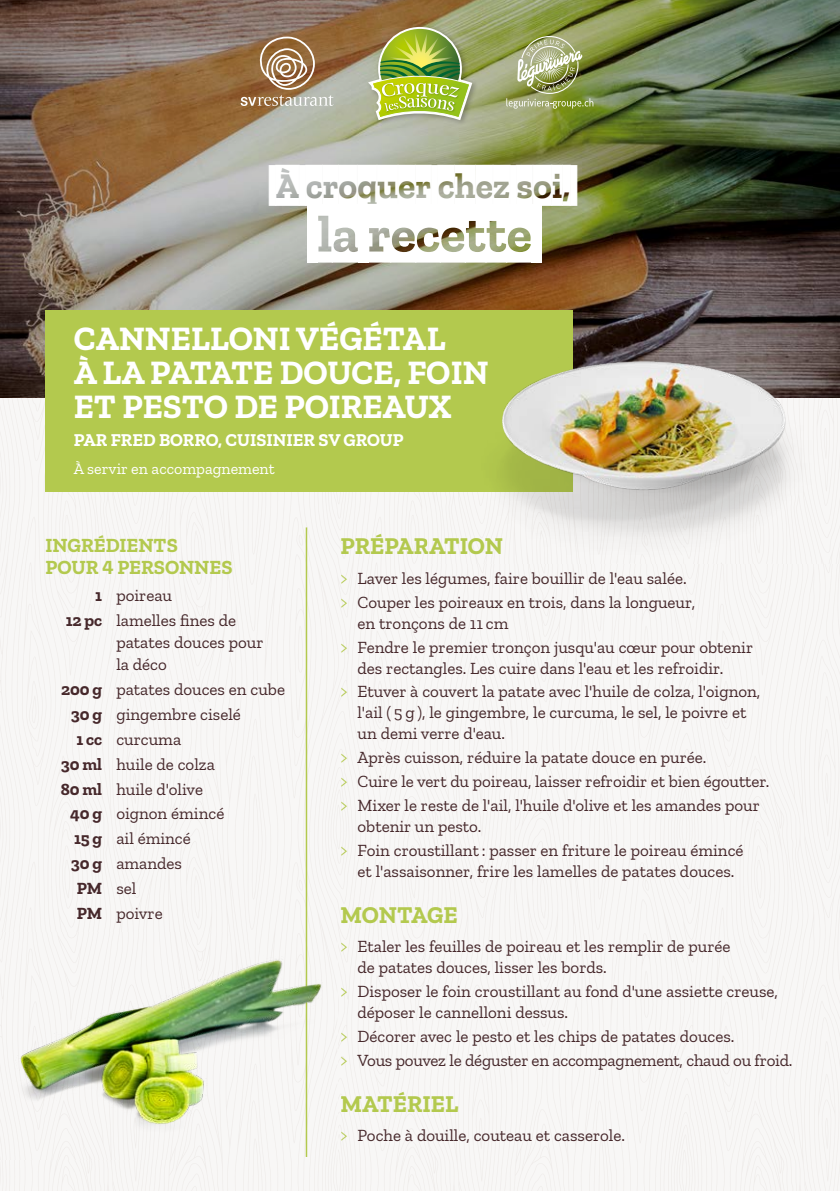
<style>
.page{position:relative;width:840px;height:1191px;background:#fff}
.page>*{position:absolute;margin:0;border:0;box-sizing:border-box;transform-origin:0 0}
.Accoche{font:700 52px "Zilla Slab Highlight";color:#fff}
.Accoche-2{font:700 36px "Zilla Slab Highlight";color:#fff}
.titre_recette{font:700 34px/34px "Zilla Slab";color:#fff}
.titre_rédac{font:700 24px "Zilla Slab";color:#b3c94e}
.texte_rédac{font:700 20px/22px "Zilla Slab";color:#b3c94e}
.titre_recette-2{font:700 18px "Zilla Slab";color:#fff}
.ingrédients{font:17px/21px "Zilla Slab";color:#46282b}
.titre_recette-3{font:16px "Zilla Slab";color:#fff}
.s1{font-weight:700}
.s2{color:#b3c94e}
</style>
<div class="page">
<div style="left:0;top:0;width:839px;height:1191px;background:#f8f7f6"></div>
<img style="left:0;top:0;width:839px;height:397px">
<div style="left:45px;top:310px;width:528px;height:181px;background:#b3c94e"></div>
<hr style="left:305px;top:527px;width:2px;height:630px;background:#b3c94e">
<div style="left:365px;top:24px;width:113px;height:102px;background:#181716;opacity:.3"></div>
<img style="left:367px;top:27px;width:105px;height:93px">
<svg style="left:240px;top:37px;width:93px;height:69px"></svg>
<svg style="left:506px;top:36px;width:87px;height:73px"></svg>
<img style="left:429px;top:293px;width:404px;height:267px">
<img style="left:1px;top:933px;width:336px;height:212px">
<p class="Accoche-2" style="left:275px;top:165px;width:296px">À CROQUER CHEZ SOI,</p>
<p class="Accoche" style="left:317px;top:204px;width:215px">LA RECETTE</p>
<p class="titre_recette" style="left:74px;top:322px;width:416px">CANNELLONI VÉGÉTAL<br>À LA PATATE DOUCE, FOIN<br>ET PESTO DE POIREAUX</p>
<p class="titre_recette-2" style="left:74px;top:429px;width:331px">PAR FRED BORRO, CUISINIER SV GROUP</p>
<p class="titre_recette-3" style="left:74px;top:459px;width:202px">À servir en accompagnement</p>
<p class="texte_rédac" style="left:45px;top:534px;width:188px">INGRÉDIENTS<br>POUR 4 PERSONNES</p>
<p class="ingrédients" style="left:95px;top:585px;width:78px"><span class="s1">1</span> poireau</p>
<p class="ingrédients" style="left:116px;top:610px;width:149px;line-height:22px;text-indent:-51px"><span class="s1">12 pc</span> lamelles fines de patates douces pour la déco</p>
<p class="ingrédients" style="left:61px;top:679px;width:225px"><span class="s1">200 g</span> patates douces en cube</p>
<p class="ingrédients" style="left:71px;top:704px;width:171px"><span class="s1">30 g</span> gingembre ciselé</p>
<p class="ingrédients" style="left:76px;top:729px;width:106px"><span class="s1">1 cc</span> curcuma</p>
<p class="ingrédients" style="left:61px;top:753px;width:156px"><span class="s1">30 ml</span> huile de colza</p>
<p class="ingrédients" style="left:61px;top:778px;width:144px"><span class="s1">80 ml</span> huile d'olive</p>
<p class="ingrédients" style="left:70px;top:803px;width:155px"><span class="s1">40 g</span> oignon émincé</p>
<p class="ingrédients" style="left:74px;top:828px;width:118px"><span class="s1">15 g</span> ail émincé</p>
<p class="ingrédients" style="left:71px;top:853px;width:113px"><span class="s1">30 g</span> amandes</p>
<p class="ingrédients" style="left:77px;top:878px;width:61px"><span class="s1">PM</span> sel</p>
<p class="ingrédients" style="left:77px;top:902px;width:87px"><span class="s1">PM</span> poivre</p>
<p class="titre_rédac" style="left:340px;top:532px;width:164px">PRÉPARATION</p>
<p class="ingrédients" style="left:340px;top:568px;width:347px"><span class="s2">&gt;</span> Laver les légumes, faire bouillir de l'eau salée.</p>
<p class="ingrédients" style="left:357px;top:591px;width:339px;text-indent:-17px"><span class="s2">&gt;</span> Couper les poireaux en trois, dans la longueur, en tronçons de 11 cm</p>
<p class="ingrédients" style="left:357px;top:636px;width:397px;text-indent:-17px"><span class="s2">&gt;</span> Fendre le premier tronçon jusqu'au cœur pour obtenir des rectangles. Les cuire dans l'eau et les refroidir.</p>
<p class="ingrédients" style="left:357px;top:681px;width:404px;text-indent:-17px"><span class="s2">&gt;</span> Etuver à couvert la patate avec l'huile de colza, l'oignon, l'ail ( 5 g ), le gingembre, le curcuma, le sel, le poivre et un demi verre d'eau.</p>
<p class="ingrédients" style="left:340px;top:747px;width:367px"><span class="s2">&gt;</span> Après cuisson, réduire la patate douce en purée.</p>
<p class="ingrédients" style="left:340px;top:771px;width:430px"><span class="s2">&gt;</span> Cuire le vert du poireau, laisser refroidir et bien égoutter.</p>
<p class="ingrédients" style="left:357px;top:795px;width:403px;text-indent:-17px"><span class="s2">&gt;</span> Mixer le reste de l'ail, l'huile d'olive et les amandes pour obtenir un pesto.</p>
<p class="ingrédients" style="left:340px;top:839px;width:404px;text-align:center"><span class="s2">&gt;</span> Foin croustillant : passer en friture le poireau émincé et l'assaisonner, frire les lamelles de patates douces.</p>
<p class="titre_rédac" style="left:340px;top:901px;width:118px">MONTAGE</p>
<p class="ingrédients" style="left:357px;top:936px;width:374px;text-indent:-17px"><span class="s2">&gt;</span> Etaler les feuilles de poireau et les remplir de purée de patates douces, lisser les bords.</p>
<p class="ingrédients" style="left:357px;top:981px;width:421px;text-indent:-17px"><span class="s2">&gt;</span> Disposer le foin croustillant au fond d'une assiette creuse, déposer le cannelloni dessus.</p>
<p class="ingrédients" style="left:340px;top:1026px;width:395px"><span class="s2">&gt;</span> Décorer avec le pesto et les chips de patates douces.</p>
<p class="ingrédients" style="left:340px;top:1049px;width:453px"><span class="s2">&gt;</span> Vous pouvez le déguster en accompagnement, chaud ou froid.</p>
<p class="titre_rédac" style="left:340px;top:1089px;width:119px">MATÉRIEL</p>
<p class="ingrédients" style="left:340px;top:1125px;width:286px"><span class="s2">&gt;</span> Poche à douille, couteau et casserole.</p>
</div>
